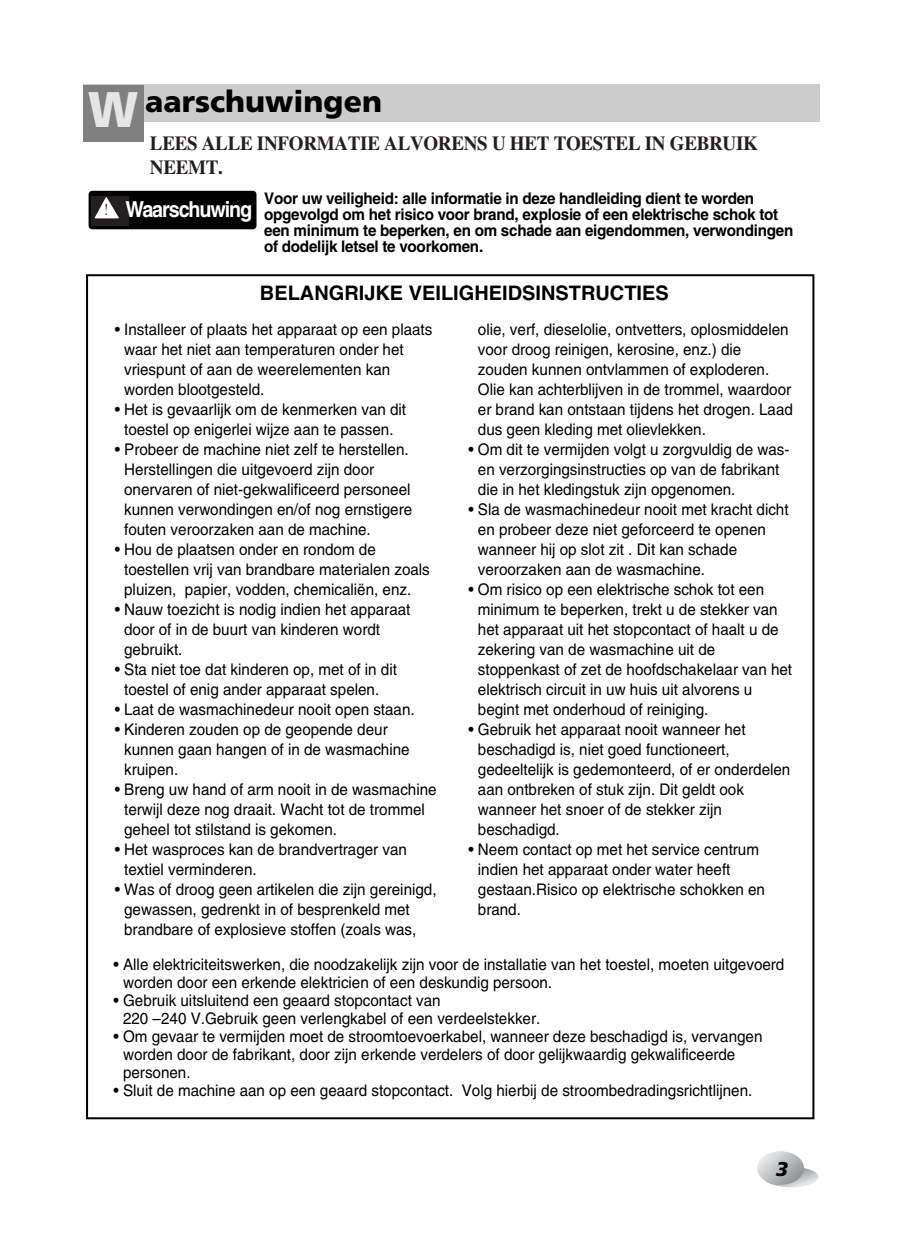
<style>
.page{position:relative;width:906px;height:1246px;background:#fff}
.page>*{position:absolute;margin:0;border:0;box-sizing:border-box;transform-origin:0 0}
.t1{font:900 30px "Frutiger";color:#000}
.t2{font:700 22px "Helvetica";letter-spacing:-.055em;color:#fff;scale:.9 1}
.t3{font:700 20px/24px "Times";letter-spacing:-.015em;color:#231f20;scale:.95 1}
.t4{font:700 20px "Helvetica";color:#000}
.t5{font:italic 900 20px "Frutiger";color:#000}
.t6{font:16px/20px "Helvetica";color:#000;scale:.95 1}
.t7{font:700 16px/16px "Helvetica";letter-spacing:-.015em;color:#000;scale:.95 1}
.t8{font:15px "J Cmm J";color:#231f20;scale:.9 1}
.s1{font-size:50px;color:#e6e6e6}
</style>
<div class="page">
<div style="left:83px;top:85px;width:736px;height:37px;background:#ccc"></div>
<div style="left:83px;top:85px;width:60px;height:57px;background:#808080"></div>
<svg style="left:764px;top:1167px;width:55px;height:20px"></svg>
<svg style="left:757px;top:1151px;width:47px;height:34px"></svg>
<div style="left:89px;top:191px;width:167px;height:38px;background:#000;border-radius:4px"></div>
<div style="left:91px;top:196px;width:37px;height:29px;background:#231f20"></div>
<svg style="left:95px;top:197px;width:24px;height:21px"></svg>
<h1 class="t1" style="left:88px;top:89px;width:295px"><span class="s1">W</span> aarschuwingen</h1>
<p class="t8" style="left:104px;top:203px;width:6px">!</p>
<p class="t3" style="left:150px;top:133px;width:641px">LEES ALLE INFORMATIE ALVORENS U HET TOESTEL IN GEBRUIK<br>NEEMT.</p>
<h2 class="t2" style="left:126px;top:201px;width:142px">Waarschuwing</h2>
<p class="t7" style="left:264px;top:192px;width:559px">Voor uw veiligheid: alle informatie in deze handleiding dient te worden opgevolgd om het risico voor brand, explosie of een elektrische schok tot een minimum te beperken, en om schade aan eigendommen, verwondingen of dodelijk letsel te voorkomen.</p>
<p class="t4" style="left:260px;top:286px;width:410px">BELANGRIJKE VEILIGHEIDSINSTRUCTIES</p>
<p class="t6" style="left:124px;top:321px;width:326px;text-indent:-10px">• Installeer of plaats het apparaat op een plaats waar het niet aan temperaturen onder het vriespunt of aan de weerelementen kan worden blootgesteld.</p>
<p class="t6" style="left:115px;top:401px;width:308px;text-align:center">• Het is gevaarlijk om de kenmerken van dit toestel op enigerlei wijze aan te passen.</p>
<p class="t6" style="left:124px;top:441px;width:305px;text-indent:-10px">• Probeer de machine niet zelf te herstellen.<br>Herstellingen die uitgevoerd zijn door onervaren of niet-gekwalificeerd personeel kunnen verwondingen en/of nog ernstigere fouten veroorzaken aan de machine.</p>
<p class="t6" style="left:124px;top:541px;width:323px;text-indent:-10px">• Hou de plaatsen onder en rondom de toestellen vrij van brandbare materialen zoals pluizen, papier, vodden, chemicaliën, enz.</p>
<p class="t6" style="left:124px;top:601px;width:303px;text-indent:-10px">• Nauw toezicht is nodig indien het apparaat door of in de buurt van kinderen wordt gebruikt.</p>
<p class="t6" style="left:115px;top:661px;width:299px;text-align:center">• Sta niet toe dat kinderen op, met of in dit toestel of enig ander apparaat spelen.</p>
<p class="t6" style="left:115px;top:701px;width:317px">• Laat de wasmachinedeur nooit open staan.</p>
<p class="t6" style="left:124px;top:721px;width:302px;text-indent:-10px">• Kinderen zouden op de geopende deur kunnen gaan hangen of in de wasmachine kruipen.</p>
<p class="t6" style="left:124px;top:781px;width:330px;text-indent:-10px">• Breng uw hand of arm nooit in de wasmachine terwijl deze nog draait. Wacht tot de trommel geheel tot stilstand is gekomen.</p>
<p class="t6" style="left:124px;top:841px;width:299px;text-indent:-10px">• Het wasproces kan de brandvertrager van textiel verminderen.</p>
<p class="t6" style="left:124px;top:881px;width:330px;text-indent:-10px">• Was of droog geen artikelen die zijn gereinigd, gewassen, gedrenkt in of besprenkeld met brandbare of explosieve stoffen (zoals was,</p>
<p class="t6" style="left:478px;top:321px;width:333px">olie, verf, dieselolie, ontvetters, oplosmiddelen voor droog reinigen, kerosine, enz.) die zouden kunnen ontvlammen of exploderen.<br>Olie kan achterblijven in de trommel, waardoor er brand kan ontstaan tijdens het drogen. Laad dus geen kleding met olievlekken.</p>
<p class="t6" style="left:478px;top:441px;width:329px;text-indent:-10px">• Om dit te vermijden volgt u zorgvuldig de was&shy;en verzorgingsinstructies op van de fabrikant die in het kledingstuk zijn opgenomen.</p>
<p class="t6" style="left:478px;top:501px;width:329px;text-indent:-10px">• Sla de wasmachinedeur nooit met kracht dicht en probeer deze niet geforceerd te openen wanneer hij op slot zit . Dit kan schade veroorzaken aan de wasmachine.</p>
<p class="t6" style="left:478px;top:581px;width:332px;text-indent:-10px">• Om risico op een elektrische schok tot een minimum te beperken, trekt u de stekker van het apparaat uit het stopcontact of haalt u de zekering van de wasmachine uit de stoppenkast of zet de hoofdschakelaar van het elektrisch circuit in uw huis uit alvorens u begint met onderhoud of reiniging.</p>
<p class="t6" style="left:478px;top:721px;width:330px;text-indent:-10px">• Gebruik het apparaat nooit wanneer het beschadigd is, niet goed functioneert, gedeeltelijk is gedemonteerd, of er onderdelen aan ontbreken of stuk zijn. Dit geldt ook wanneer het snoer of de stekker zijn beschadigd.</p>
<p class="t6" style="left:478px;top:841px;width:304px;text-indent:-10px">• Neem contact op met het service centrum indien het apparaat onder water heeft gestaan.Risico op elektrische schokken en brand.</p>
<p class="t6" style="left:123px;top:957px;width:698px;line-height:18px;text-indent:-10px">• Alle elektriciteitswerken, die noodzakelijk zijn voor de installatie van het toestel, moeten uitgevoerd worden door een erkende elektricien of een deskundig persoon.</p>
<p class="t6" style="left:123px;top:993px;width:441px;line-height:18px;text-indent:-10px">• Gebruik uitsluitend een geaard stopcontact van<br>220 –240 V.Gebruik geen verlengkabel of een verdeelstekker.</p>
<p class="t6" style="left:123px;top:1029px;width:675px;line-height:18px;text-indent:-10px">• Om gevaar te vermijden moet de stroomtoevoerkabel, wanneer deze beschadigd is, vervangen worden door de fabrikant, door zijn erkende verdelers of door gelijkwaardig gekwalificeerde personen.</p>
<p class="t6" style="left:114px;top:1082px;width:674px">• Sluit de machine aan op een geaard stopcontact. Volg hierbij de stroombedradingsrichtlijnen.</p>
<p class="t5" style="left:776px;top:1160px;width:14px">3</p>
</div>
